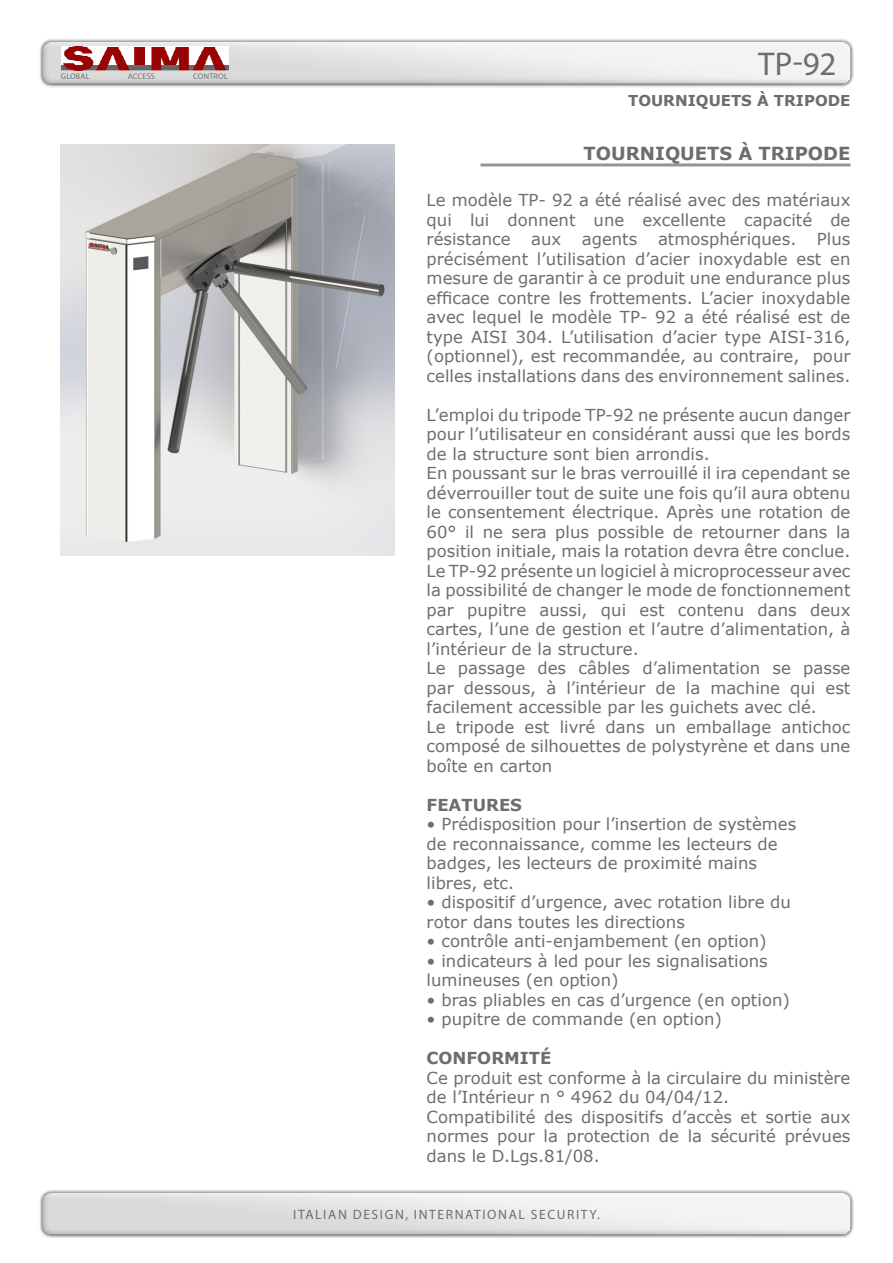
<style>
.page{position:relative;width:893px;height:1263px;background:#fff}
.page>*{position:absolute;margin:0;border:0;box-sizing:border-box;transform-origin:0 0}
.t1{font:33px "Myriad Pro";color:#6c6d70}
.t2{font:700 18px "Verdana";color:#6c6d70}
.DESCRIZIONE{font:16.5px/19.5px "Verdana";color:#6c6d70;text-align:justify}
.DESCRIZIONE-2{font:700 16.5px "Verdana";color:#6c6d70}
.t3{font:700 15px "Verdana";color:#6c6d70}
.t4{font:13.5px "Myriad Pro";letter-spacing:.12em;color:#6c6d70}
.t5{font:8.25px "Myriad Pro";letter-spacing:.02em;color:#6c6d70}
</style>
<div class="page">
<img style="left:40px;top:1190px;width:814px;height:48px">
<img style="left:40px;top:39px;width:814px;height:48px">
<img style="left:61px;top:46px;width:167px;height:25px">
<hr style="left:480px;top:163px;width:370px;height:3px;background:#939598">
<img style="left:61px;top:145px;width:334px;height:410px">
<p class="t5" style="left:61px;top:71px;width:30px">GLOBAL</p>
<p class="t5" style="left:128px;top:71px;width:29px">ACCESS</p>
<p class="t5" style="left:193px;top:71px;width:36px">CONTROL</p>
<p class="t1" style="left:758px;top:43px;width:80px">TP-92</p>
<p class="t3" style="left:628px;top:90px;width:224px">TOURNIQUETS À TRIPODE</p>
<p class="t2" style="left:584px;top:140px;width:268px">TOURNIQUETS À TRIPODE</p>
<p class="DESCRIZIONE" style="left:427px;top:190px;width:425px">Le modèle TP- 92 a été réalisé avec des matériaux qui lui donnent une excellente capacité de résistance aux agents atmosphériques. Plus précisément l’utilisation d’acier inoxydable est en mesure de garantir à ce produit une endurance plus efficace contre les frottements. L’acier inoxydable avec lequel le modèle TP- 92 a été réalisé est de type AISI 304. L’utilisation d’acier type AISI-316, (optionnel), est recommandée, au contraire, pour celles installations dans des environnement salines.</p>
<p class="DESCRIZIONE" style="left:427px;top:405px;width:425px">L’emploi du tripode TP-92 ne présente aucun danger pour l’utilisateur en considérant aussi que les bords de la structure sont bien arrondis.</p>
<p class="DESCRIZIONE" style="left:427px;top:463px;width:425px">En poussant sur le bras verrouillé il ira cependant se déverrouiller tout de suite une fois qu’il aura obtenu le consentement électrique. Après une rotation de 60° il ne sera plus possible de retourner dans la position initiale, mais la rotation devra être conclue.</p>
<p class="DESCRIZIONE" style="left:427px;top:561px;width:425px">Le TP-92 présente un logiciel à microprocesseur avec la possibilité de changer le mode de fonctionnement par pupitre aussi, qui est contenu dans deux cartes, l’une de gestion et l’autre d’alimentation, à l’intérieur de la structure.</p>
<p class="DESCRIZIONE" style="left:427px;top:658px;width:425px">Le passage des câbles d’alimentation se passe par dessous, à l’intérieur de la machine qui est facilement accessible par les guichets avec clé.</p>
<p class="DESCRIZIONE" style="left:427px;top:717px;width:425px">Le tripode est livré dans un emballage antichoc composé de silhouettes de polystyrène et dans une boîte en carton</p>
<p class="DESCRIZIONE-2" style="left:427px;top:793px;width:97px">FEATURES</p>
<p class="DESCRIZIONE" style="left:427px;top:814px;width:371px">• Prédisposition pour l’insertion de systèmes</p>
<p class="DESCRIZIONE" style="left:427px;top:834px;width:352px">de reconnaissance, comme les lecteurs de</p>
<p class="DESCRIZIONE" style="left:427px;top:853px;width:332px">badges, les lecteurs de proximité mains</p>
<p class="DESCRIZIONE" style="left:427px;top:873px;width:89px">libres, etc.</p>
<p class="DESCRIZIONE" style="left:427px;top:892px;width:366px">• dispositif d’urgence, avec rotation libre du</p>
<p class="DESCRIZIONE" style="left:427px;top:912px;width:260px">rotor dans toutes les directions</p>
<p class="DESCRIZIONE" style="left:427px;top:931px;width:341px">• contrôle anti-enjambement (en option)</p>
<p class="DESCRIZIONE" style="left:427px;top:951px;width:343px">• indicateurs à led pour les signalisations</p>
<p class="DESCRIZIONE" style="left:427px;top:970px;width:193px">lumineuses (en option)</p>
<p class="DESCRIZIONE" style="left:427px;top:990px;width:365px">• bras pliables en cas d’urgence (en option)</p>
<p class="DESCRIZIONE" style="left:427px;top:1009px;width:297px">• pupitre de commande (en option)</p>
<p class="DESCRIZIONE-2" style="left:427px;top:1047px;width:126px">CONFORMITÉ</p>
<p class="DESCRIZIONE" style="left:427px;top:1068px;width:425px">Ce produit est conforme à la circulaire du ministère de l’Intérieur n ° 4962 du 04/04/12.</p>
<p class="DESCRIZIONE" style="left:427px;top:1107px;width:425px">Compatibilité des dispositifs d’accès et sortie aux normes pour la protection de la sécurité prévues dans le D.Lgs.81/08.</p>
<p class="t4" style="left:293px;top:1206px;width:308px">ITALIAN DESIGN, INTERNATIONAL SECURITY.</p>
</div>
